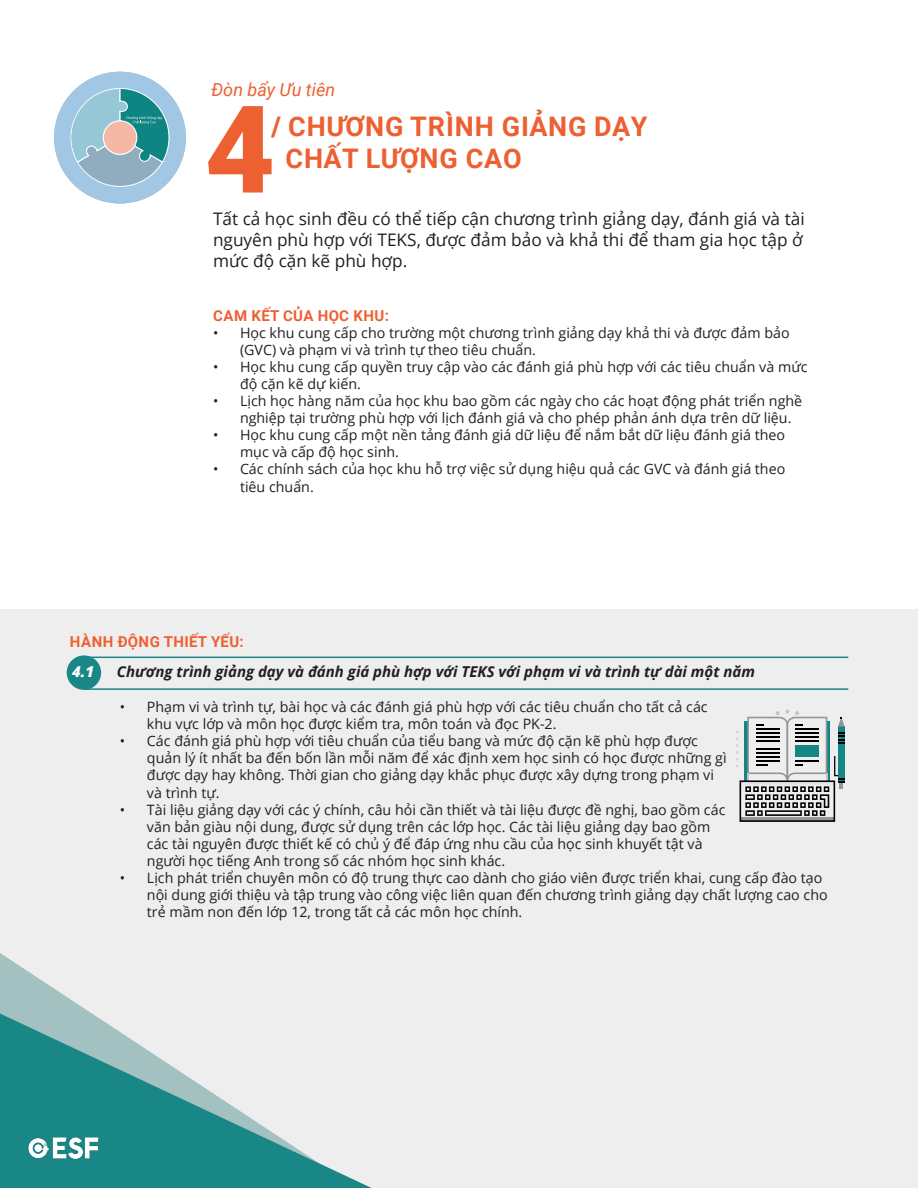
<style>
.page{position:relative;width:918px;height:1188px;background:#fff}
.page>*{position:absolute;margin:0;border:0;box-sizing:border-box;transform-origin:0 0}
.t1{font:900 121.5px "Roboto";color:#ed6032}
.t2{font:700 27px/32.4px "Roboto";letter-spacing:.02em;color:#ed6032}
.t3{font:italic 18px "Roboto";color:#ed6032}
.t4{font:17.25px/20.7px "Open Sans";color:#231f20;text-align:justify}
.t5{font:italic 700 15px "Open Sans";color:#231f20}
.t6{font:700 15px "Roboto";letter-spacing:.02em;color:#ed6032}
.t7{font:italic 800 15px "Open Sans";color:#fff}
.t8{font:14.25px/17.1px "Open Sans";color:#231f20}
.s1{font-weight:900}
</style>
<div class="page">
<div style="left:0;top:610px;width:918px;height:578px;background:#eeeeef"></div>
<hr style="left:84px;top:657px;width:764px;height:1px;background:#188785">
<hr style="left:84px;top:688px;width:764px;height:2px;background:#188785">
<div style="left:67px;top:655px;width:34px;height:35px;background:#188785;border-radius:50%"></div>
<svg style="left:737px;top:710px;width:108px;height:112px"></svg>
<svg style="left:0;top:959px;width:372px;height:229px"></svg>
<img style="left:27px;top:1137px;width:73px;height:24px">
<div style="left:54px;top:72px;width:132px;height:132px;background:#a1c7e4;border-radius:50%"></div>
<svg style="left:70px;top:88px;width:99px;height:99px"></svg>
<p class="t3" style="left:211px;top:77px;width:125px">Đòn bẩy Ưu tiên</p>
<p class="t2" style="left:285px;top:109px;width:364px;text-indent:-14px"><span class="s1">/</span> CHƯƠNG TRÌNH GIẢNG DẠY<br>CHẤT LƯỢNG CAO</p>
<p class="t1" style="left:205px;top:78px;width:72px">4</p>
<p class="t4" style="left:213px;top:208px;width:593px">Tất cả học sinh đều có thể tiếp cận chương trình giảng dạy, đánh giá và tài nguyên phù hợp với TEKS, được đảm bảo và khả thi để tham gia học tập ở mức độ cặn kẽ phù hợp.</p>
<p class="t6" style="left:213px;top:305px;width:177px">CAM KẾT CỦA HỌC KHU:</p>
<p class="t8" style="left:240px;top:324px;width:551px;text-indent:-27px">• Học khu cung cấp cho trường một chương trình giảng dạy khả thi và được đảm bảo (GVC) và phạm vi và trình tự theo tiêu chuẩn.</p>
<p class="t8" style="left:240px;top:358px;width:569px;text-indent:-27px">• Học khu cung cấp quyền truy cập vào các đánh giá phù hợp với các tiêu chuẩn và mức độ cặn kẽ dự kiến.</p>
<p class="t8" style="left:240px;top:392px;width:564px;text-indent:-27px">• Lịch học hàng năm của học khu bao gồm các ngày cho các hoạt động phát triển nghề nghiệp tại trường phù hợp với lịch đánh giá và cho phép phản ánh dựa trên dữ liệu.</p>
<p class="t8" style="left:240px;top:426px;width:547px;text-indent:-27px">• Học khu cung cấp một nền tảng đánh giá dữ liệu để nắm bắt dữ liệu đánh giá theo mục và cấp độ học sinh.</p>
<p class="t8" style="left:240px;top:460px;width:547px;text-indent:-27px">• Các chính sách của học khu hỗ trợ việc sử dụng hiệu quả các GVC và đánh giá theo tiêu chuẩn.</p>
<p class="t6" style="left:70px;top:631px;width:175px">HÀNH ĐỘNG THIẾT YẾU:</p>
<p class="t5" style="left:117px;top:661px;width:639px">Chương trình giảng dạy và đánh giá phù hợp với TEKS với phạm vi và trình tự dài một năm</p>
<p class="t8" style="left:147px;top:698px;width:562px;text-indent:-27px">• Phạm vi và trình tự, bài học và các đánh giá phù hợp với các tiêu chuẩn cho tất cả các khu vực lớp và môn học được kiểm tra, môn toán và đọc PK-2.</p>
<p class="t8" style="left:147px;top:732px;width:581px;text-indent:-27px">• Các đánh giá phù hợp với tiêu chuẩn của tiểu bang và mức độ cặn kẽ phù hợp được quản lý ít nhất ba đến bốn lần mỗi năm để xác định xem học sinh có học được những gì được dạy hay không. Thời gian cho giảng dạy khắc phục được xây dựng trong phạm vi và trình tự.</p>
<p class="t8" style="left:147px;top:801px;width:580px;text-indent:-27px">• Tài liệu giảng dạy với các ý chính, câu hỏi cần thiết và tài liệu được đề nghị, bao gồm các văn bản giàu nội dung, được sử dụng trên các lớp học. Các tài liệu giảng dạy bao gồm các tài nguyên được thiết kế có chủ ý để đáp ứng nhu cầu của học sinh khuyết tật và người học tiếng Anh trong số các nhóm học sinh khác.</p>
<p class="t8" style="left:147px;top:869px;width:682px;text-indent:-27px">• Lịch phát triển chuyên môn có độ trung thực cao dành cho giáo viên được triển khai, cung cấp đào tạo nội dung giới thiệu và tập trung vào công việc liên quan đến chương trình giảng dạy chất lượng cao cho trẻ mầm non đến lớp 12, trong tất cả các môn học chính.</p>
<p class="t7" style="left:72px;top:663px;width:23px">4.1</p>
</div>
